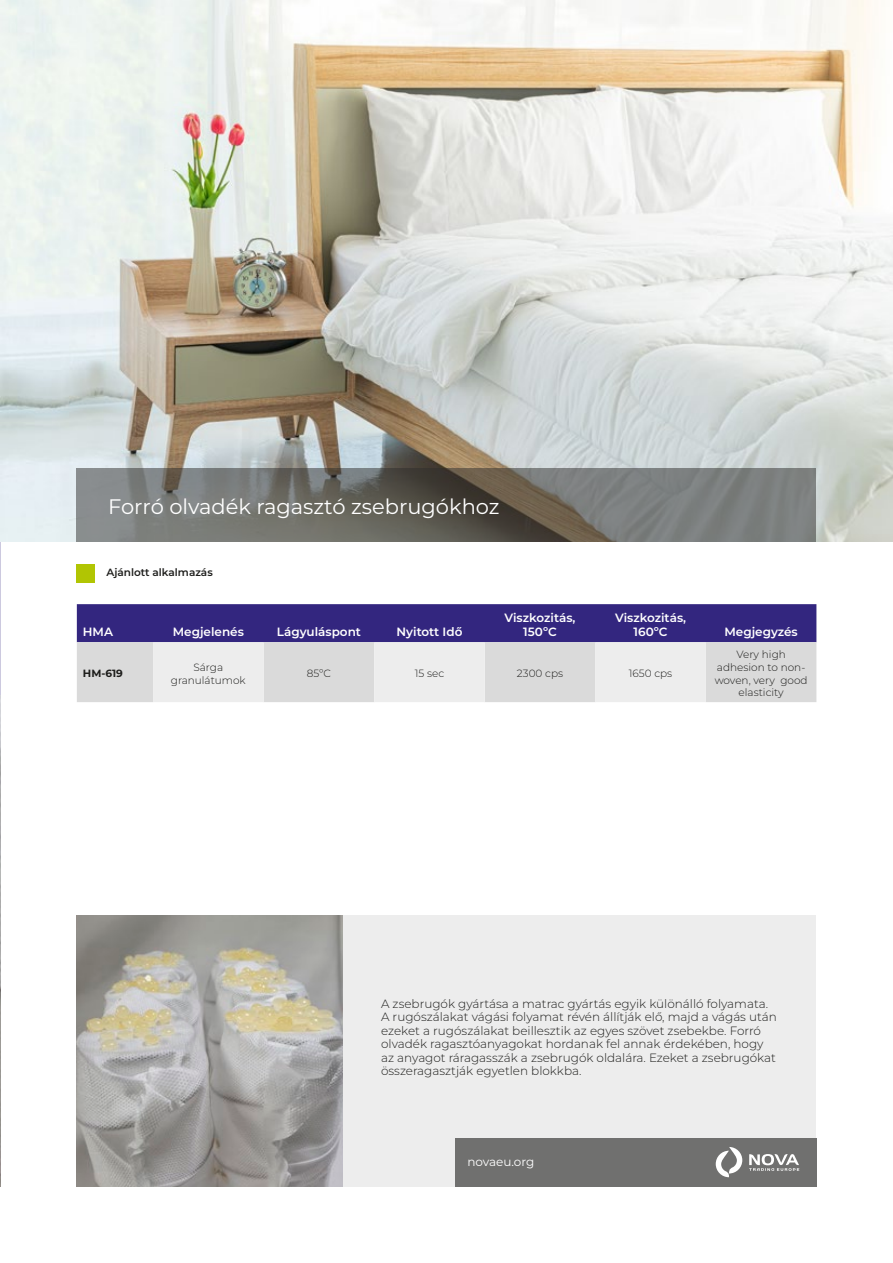
<style>
.page{position:relative;width:893px;height:1263px;background:#fff}
.page>*{position:absolute;margin:0;border:0;box-sizing:border-box;transform-origin:0 0}
.t1{font:21px "Montserrat";color:#fff}
.t2{font:300 12px/13.5px "Montserrat";color:#1d1d1b}
.t3{font:600 12px/14.4px "Montserrat";color:#fff;text-align:center}
.t4{font:12px "Montserrat";color:#fff}
.t5{font:300 10.5px/12.6px "Montserrat";color:#1d1d1b;text-align:center}
.t6{font:600 10.5px "Montserrat";color:#1d1d1b}
.t7{font:700 10.5px "Montserrat";color:#1d1d1b}
</style>
<div class="page">
<img style="left:0;top:695px;width:1px;height:492px">
<img style="left:0;top:0;width:893px;height:542px">
<svg style="left:76px;top:468px;width:740px;height:74px;background:#71716c"></svg>
<svg style="left:77px;top:604px;width:739px;height:98px;background:#9e99bc"></svg>
<div style="left:77px;top:564px;width:18px;height:18px;background:#b1c503"></div>
<div style="left:279px;top:915px;width:537px;height:272px;background:#ededed"></div>
<img style="left:77px;top:915px;width:265px;height:272px">
<div style="left:455px;top:1138px;width:361px;height:48px;background:#70706f"></div>
<svg style="left:716px;top:1147px;width:26px;height:30px"></svg>
<svg style="left:749px;top:1154px;width:50px;height:17px"></svg>
<h1 class="t1" style="left:108px;top:492px;width:393px">Forró olvadék ragasztó zsebrugókhoz</h1>
<p class="t6" style="left:107px;top:565px;width:108px">Ajánlott alkalmazás</p>
<p class="t3" style="left:83px;top:624px;width:32px">HMA</p>
<p class="t3" style="left:173px;top:624px;width:73px">Megjelenés</p>
<p class="t3" style="left:277px;top:624px;width:86px">Lágyuláspont</p>
<p class="t3" style="left:397px;top:624px;width:67px">Nyitott Idő</p>
<p class="t3" style="left:505px;top:610px;width:73px">Viszkozitás,<br>150ºC</p>
<p class="t3" style="left:615px;top:610px;width:73px">Viszkozitás,<br>160ºC</p>
<p class="t7" style="left:83px;top:666px;width:42px">HM-619</p>
<p class="t5" style="left:171px;top:661px;width:76px">Sárga granulátumok</p>
<p class="t5" style="left:307px;top:667px;width:26px">85ºC</p>
<p class="t5" style="left:415px;top:667px;width:31px">15 sec</p>
<p class="t5" style="left:517px;top:667px;width:48px">2300 cps</p>
<p class="t5" style="left:629px;top:667px;width:45px">1650 cps</p>
<p class="t3" style="left:724px;top:624px;width:75px">Megjegyzés</p>
<p class="t5" style="left:715px;top:648px;width:94px">Very high adhesion to non&shy;woven, very good elasticity</p>
<p class="t2" style="left:381px;top:996px;width:397px">A zsebrugók gyártása a matrac gyártás egyik különálló folyamata.<br>A rugószálakat vágási folyamat révén állítják elő, majd a vágás után ezeket a rugószálakat beillesztik az egyes szövet zsebekbe. Forró olvadék ragasztóanyagokat hordanak fel annak érdekében, hogy az anyagot ráragasszák a zsebrugók oldalára. Ezeket a zsebrugókat összeragasztják egyetlen blokkba.</p>
<p class="t4" style="left:467px;top:1153px;width:68px">novaeu.org</p>
</div>
